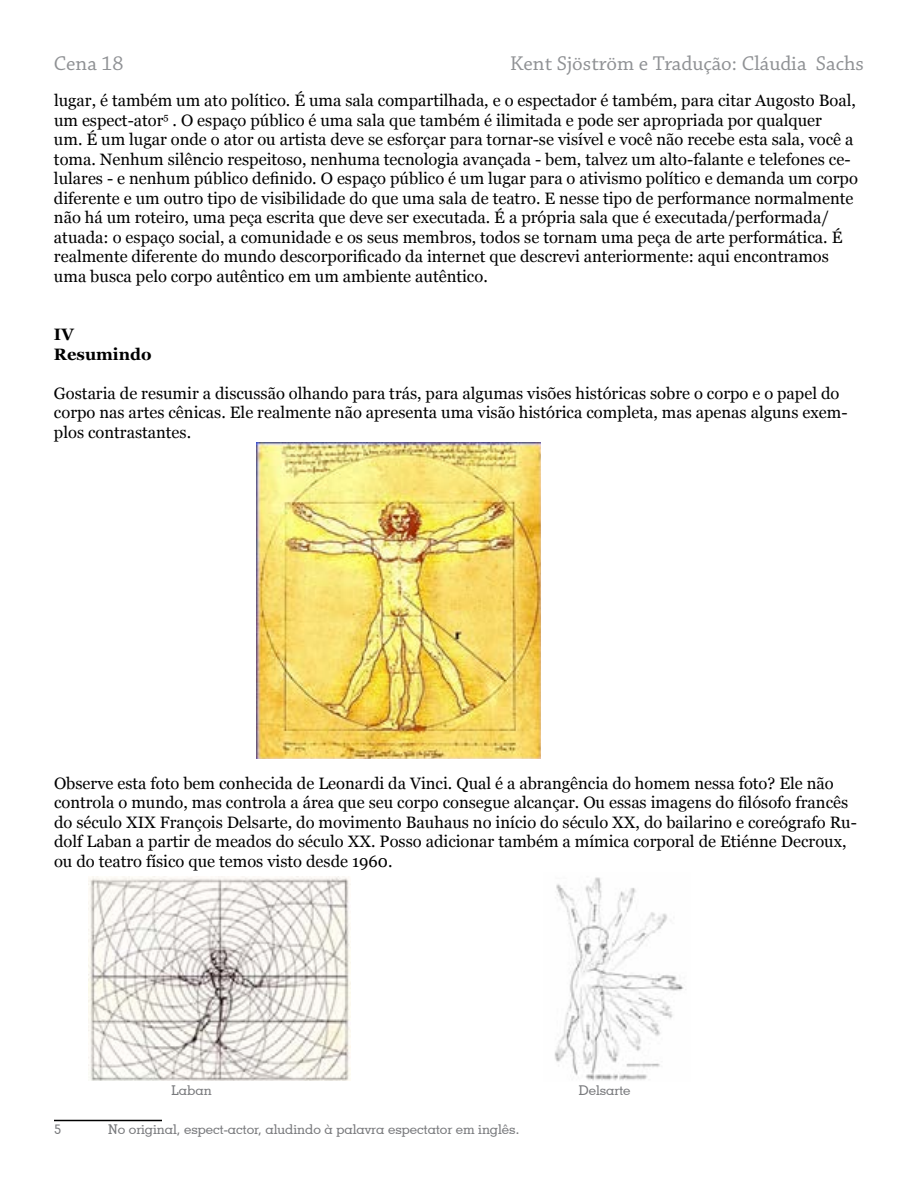
<style>
.page{position:relative;width:918px;height:1188px;background:#fff}
.page>*{position:absolute;margin:0;border:0;box-sizing:border-box;transform-origin:0 0}
.t1{font:21px "Chaparral Pro";color:#8f9194}
.t2{font:16.5px/19.5px "Georgia";color:#000}
.t3{font:700 16.5px/19.5px "Georgia";color:#000}
.t4{font:500 13.5px "Geometric Slab 703 BT";color:#797a7d}
</style>
<div class="page">
<img style="left:257px;top:442px;width:284px;height:317px">
<img style="left:88px;top:877px;width:263px;height:203px">
<img style="left:554px;top:877px;width:132px;height:204px">
<hr style="left:54px;top:1120px;width:108px;height:1px;background:#000">
<p class="t1" style="left:54px;top:51px;width:71px">Cena 18</p>
<p class="t1" style="left:510px;top:51px;width:355px">Kent Sjöström e Tradução: Cláudia Sachs</p>
<p class="t2" style="left:54px;top:91px;width:805px">lugar, é também um ato político. É uma sala compartilhada, e o espectador é também, para citar Augosto Boal, um espect-ator<sup>5</sup> . O espaço público é uma sala que também é ilimitada e pode ser apropriada por qualquer<br>um. É um lugar onde o ator ou artista deve se esforçar para tornar-se visível e você não recebe esta sala, você a toma. Nenhum silêncio respeitoso, nenhuma tecnologia avançada - bem, talvez um alto-falante e telefones ce&shy;lulares - e nenhum público definido. O espaço público é um lugar para o ativismo político e demanda um corpo diferente e um outro tipo de visibilidade do que uma sala de teatro. E nesse tipo de performance normalmente não há um roteiro, uma peça escrita que deve ser executada. É a própria sala que é executada/performada/ atuada: o espaço social, a comunidade e os seus membros, todos se tornam uma peça de arte performática. É realmente diferente do mundo descorporificado da internet que descrevi anteriormente: aqui encontramos uma busca pelo corpo autêntico em um ambiente autêntico.</p>
<p class="t3" style="left:54px;top:325px;width:99px">IV<br>Resumindo</p>
<p class="t2" style="left:54px;top:384px;width:795px">Gostaria de resumir a discussão olhando para trás, para algumas visões históricas sobre o corpo e o papel do corpo nas artes cênicas. Ele realmente não apresenta uma visão histórica completa, mas apenas alguns exem&shy;plos contrastantes.</p>
<p class="t2" style="left:54px;top:774px;width:805px">Observe esta foto bem conhecida de Leonardi da Vinci. Qual é a abrangência do homem nessa foto? Ele não controla o mundo, mas controla a área que seu corpo consegue alcançar. Ou essas imagens do filósofo francês do século XIX François Delsarte, do movimento Bauhaus no início do século XX, do bailarino e coreógrafo Ru&shy;dolf Laban a partir de meados do século XX. Posso adicionar também a mímica corporal de Etiénne Decroux, ou do teatro físico que temos visto desde 1960.</p>
<p class="t4" style="left:172px;top:1082px;width:42px">Laban</p>
<p class="t4" style="left:579px;top:1082px;width:53px">Delsarte</p>
<p class="t4" style="left:54px;top:1121px;width:9px">5</p>
<p class="t4" style="left:108px;top:1121px;width:413px">No original, espect-actor, aludindo à palavra espectator em inglês.</p>
</div>
